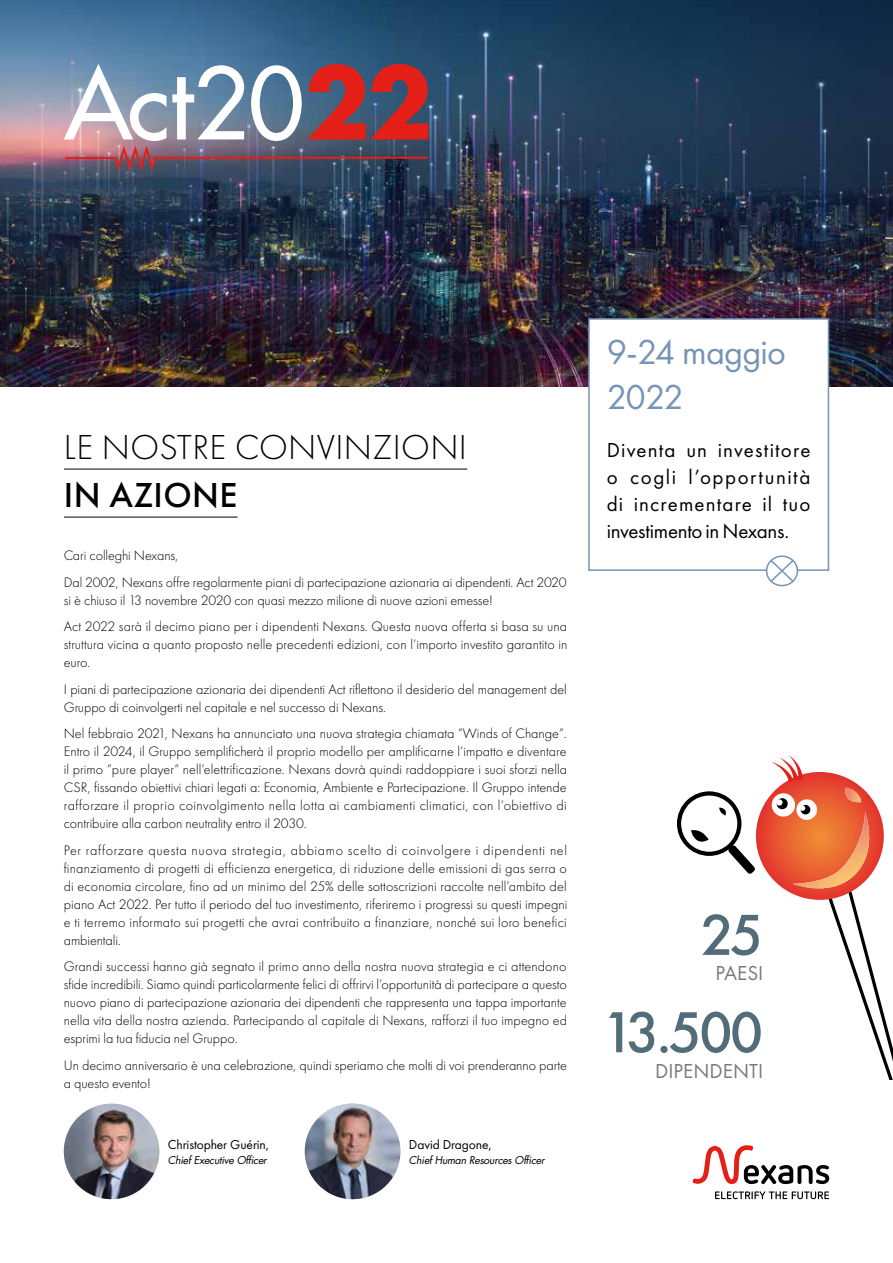
<style>
.page{position:relative;width:893px;height:1263px;background:#fff}
.page>*{position:absolute;margin:0;border:0;box-sizing:border-box;transform-origin:0 0}
.t1{font:500 60px "Futura PT";letter-spacing:-.07em;color:#526d79}
.t2{font:300 36px "Futura PT";letter-spacing:.01em;color:#000}
.t3{font:36px/45px "Futura PT";letter-spacing:-.02em;color:#7694b6}
.t4{font:500 36px "Futura PT";letter-spacing:.01em;color:#000}
.t5{font:21px/27px "Futura PT";letter-spacing:.05em;color:#000;text-align:justify}
.t6{font:21px "Futura PT";letter-spacing:.005em;color:#7a7a79}
.t7{font:300 14.25px/18px "Futura PT";letter-spacing:-.005em;color:#000}
.t8{font:13.5px "Futura PT";letter-spacing:-.005em;color:#000}
.t9{font:italic 10.5px "Futura Std";letter-spacing:-.025em;color:#000}
</style>
<div class="page">
<img style="left:0;top:0;width:893px;height:387px">
<hr style="left:64px;top:469px;width:403px;height:1px;background:#000">
<hr style="left:64px;top:517px;width:174px;height:1px;background:#000">
<img style="left:63px;top:64px;width:367px;height:110px">
<img style="left:64px;top:1104px;width:95px;height:95px;border-radius:48px">
<img style="left:305px;top:1103px;width:95px;height:96px;border-radius:48px">
<svg style="left:693px;top:1145px;width:136px;height:40px"></svg>
<svg style="left:715px;top:1191px;width:114px;height:8px"></svg>
<div style="left:588px;top:318px;width:241px;height:253px;background:#fff;border:2px solid #7694b6"></div>
<svg style="left:677px;top:755px;width:216px;height:324px"></svg>
<svg style="left:765px;top:555px;width:34px;height:32px"></svg>
<h2 class="t2" style="left:64px;top:427px;width:405px">LE NOSTRE CONVINZIONI</h2>
<h2 class="t4" style="left:64px;top:473px;width:175px">IN AZIONE</h2>
<p class="t7" style="left:64px;top:542px;width:504px;line-height:26.5px">Cari colleghi Nexans,<br>Dal 2002, Nexans offre regolarmente piani di partecipazione azionaria ai dipendenti. Act 2020</p>
<p class="t7" style="left:64px;top:587px;width:505px;line-height:26.5px">si è chiuso il 13 novembre 2020 con quasi mezzo milione di nuove azioni emesse!<br>Act 2022 sarà il decimo piano per i dipendenti Nexans. Questa nuova offerta si basa su una</p>
<p class="t7" style="left:64px;top:635px;width:505px">struttura vicina a quanto proposto nelle precedenti edizioni, con l’importo investito garantito in euro.</p>
<p class="t7" style="left:64px;top:680px;width:504px">I piani di partecipazione azionaria dei dipendenti Act riflettono il desiderio del management del<br>Gruppo di coinvolgerti nel capitale e nel successo di Nexans.</p>
<p class="t7" style="left:64px;top:724px;width:505px;text-align:justify">Nel febbraio 2021, Nexans ha annunciato una nuova strategia chiamata ”Winds of Change”.<br>Entro il 2024, il Gruppo semplificherà il proprio modello per amplificarne l’impatto e diventare il primo ”pure player” nell’elettrificazione. Nexans dovrà quindi raddoppiare i suoi sforzi nella CSR, fissando obiettivi chiari legati a: Economia, Ambiente e Partecipazione. Il Gruppo intende rafforzare il proprio coinvolgimento nella lotta ai cambiamenti climatici, con l’obiettivo di contribuire alla carbon neutrality entro il 2030.</p>
<p class="t7" style="left:64px;top:841px;width:505px;text-align:justify">Per rafforzare questa nuova strategia, abbiamo scelto di coinvolgere i dipendenti nel finanziamento di progetti di efficienza energetica, di riduzione delle emissioni di gas serra o di economia circolare, fino ad un minimo del 25% delle sottoscrizioni raccolte nell’ambito del piano Act 2022. Per tutto il periodo del tuo investimento, riferiremo i progressi su questi impegni e ti terremo informato sui progetti che avrai contribuito a finanziare, nonché sui loro benefici ambientali.</p>
<p class="t7" style="left:64px;top:957px;width:505px;text-align:justify">Grandi successi hanno già segnato il primo anno della nostra nuova strategia e ci attendono sfide incredibili. Siamo quindi particolarmente felici di offrirvi l’opportunità di partecipare a questo nuovo piano di partecipazione azionaria dei dipendenti che rappresenta una tappa importante nella vita della nostra azienda. Partecipando al capitale di Nexans, rafforzi il tuo impegno ed esprimi la tua fiducia nel Gruppo.</p>
<p class="t7" style="left:64px;top:1056px;width:505px">Un decimo anniversario è una celebrazione, quindi speriamo che molti di voi prenderanno parte a questo evento!</p>
<p class="t8" style="left:168px;top:1136px;width:103px">Christopher Guérin,</p>
<p class="t9" style="left:168px;top:1153px;width:100px">Chief Executive Officer</p>
<p class="t8" style="left:409px;top:1136px;width:85px">David Dragone,</p>
<p class="t9" style="left:409px;top:1153px;width:137px">Chief Human Resources Officer</p>
<h2 class="t3" style="left:607px;top:329px;width:181px">9-24 maggio<br>2022</h2>
<h3 class="t5" style="left:607px;top:437px;width:205px">Diventa un investitore o cogli l’opportunità di incrementare il tuo investimento in Nexans.</h3>
<h1 class="t1" style="left:700px;top:899px;width:65px">25</h1>
<h3 class="t6" style="left:715px;top:961px;width:49px">PAESI</h3>
<h1 class="t1" style="left:601px;top:996px;width:164px">13.500</h1>
<h3 class="t6" style="left:655px;top:1058px;width:110px">DIPENDENTI</h3>
</div>
